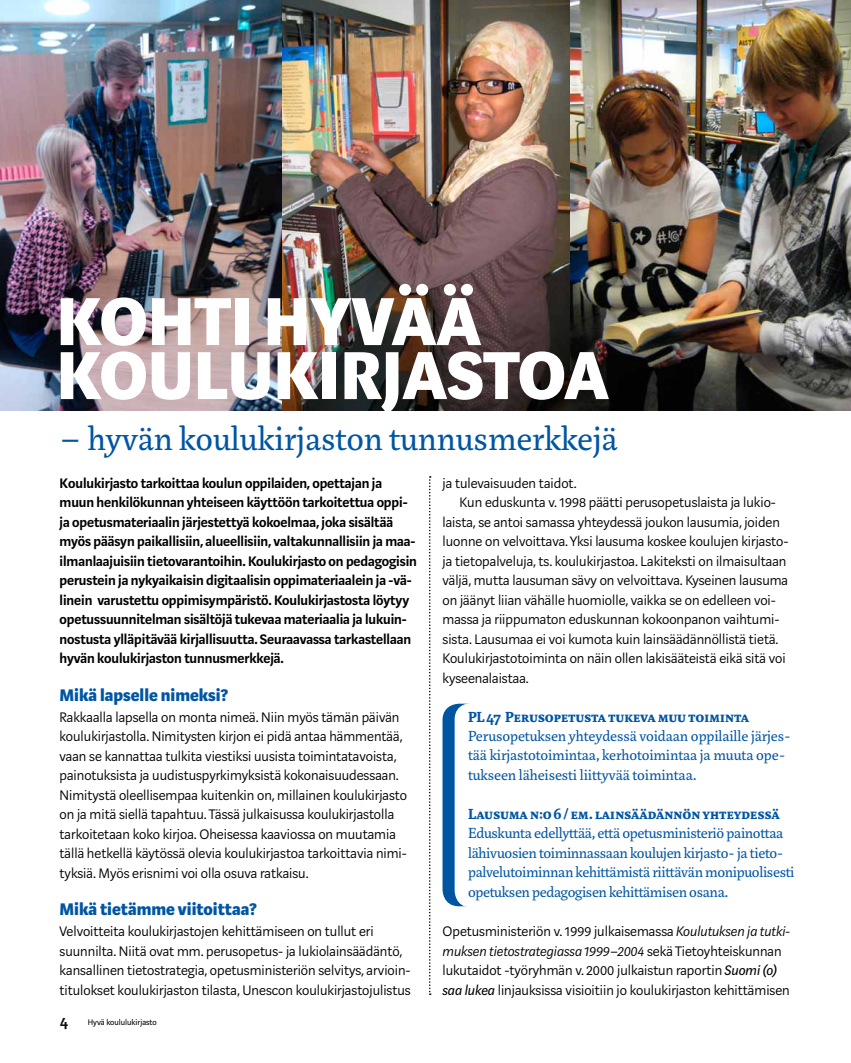
<style>
.page{position:relative;width:851px;height:1063px;background:#fff}
.page>*{position:absolute;margin:0;border:0;box-sizing:border-box;transform-origin:0 0}
.t1{font:800 75px/54px "Marat Sans";color:#fff}
.t2{font:36px "Marat Pro";color:#0055a3}
.t3{font:800 18.6px "Marat Sans";color:#0055a3}
.t4{font:15.9px/19.5px "Marat Pro";letter-spacing:-.02em;color:#0055a3}
.t5{font:700 15.9px "Marat Pro";letter-spacing:-.02em;color:#0055a3}
.t6{font:300 15.3px/19.5px "Marat Sans";color:#000}
.t7{font:600 15.3px/19.5px "Marat Sans";letter-spacing:-.005em;color:#000}
.t8{font:9px "Marat Sans";color:#000}
.s1{font-family:"Marat Pro";font-weight:700;font-size:16.5px;color:#0c100e}
.s2{font-style:italic}
.s3{font-weight:400;font-style:italic}
</style>
<div class="page">
<img style="left:569px;top:0;width:281px;height:411px">
<img style="left:0;top:0;width:569px;height:411px">
<div style="left:442px;top:704px;width:90px;height:202px;background:#0055a3;border-radius:16px"></div>
<div style="left:454px;top:703px;width:90px;height:204px;background:#fff;border-radius:16px"></div>
<svg style="left:429px;top:476px;width:1px;height:519px"></svg>
<h1 class="t1" style="left:57px;top:297px;width:553px">Kohti hyvää koulu-kirjastoa</h1>
<h2 class="t2" style="left:60px;top:419px;width:559px">– hyvän koulukirjaston tunnusmerkkejä</h2>
<p class="t7" style="left:60px;top:473px;width:359px">Koulukirjasto tarkoittaa koulun oppilaiden, opettajan ja muun henkilökunnan yhteiseen käyttöön tarkoitettua oppi&shy;ja opetusmateriaalin järjestettyä kokoelmaa, joka sisältää myös pääsyn paikallisiin, alueellisiin, valtakunnallisiin ja maa&shy;ilmanlaajuisiin tietovarantoihin. Koulukirjasto on pedagogisin perustein ja nykyaikaisin digitaalisin oppimateriaalein ja -vä&shy;linein varustettu oppimisympäristö. Koulukirjastosta löytyy opetussuunnitelman sisältöjä tukevaa materiaalia ja lukuin&shy;nostusta ylläpitävää kirjallisuutta. Seuraavassa tarkastellaan hyvän koulukirjaston tunnusmerkkejä.</p>
<p class="t3" style="left:60px;top:685px;width:170px">Mikä lapselle nimeksi?</p>
<p class="t6" style="left:60px;top:707px;width:349px">Rakkaalla lapsella on monta nimeä. Niin myös tämän päivän koulukirjastolla. Nimitysten kirjon ei pidä antaa hämmentää, vaan se kannattaa tulkita viestiksi uusista toimintatavoista, painotuksista ja uudistuspyrkimyksistä kokonaisuudessaan.<br>Nimitystä oleellisempaa kuitenkin on, millainen koulukirjasto on ja mitä siellä tapahtuu. Tässä julkaisussa koulukirjastolla tarkoitetaan koko kirjoa. Oheisessa kaaviossa on muutamia tällä hetkellä käytössä olevia koulukirjastoa tarkoittavia nimi&shy;tyksiä. Myös erisnimi voi olla osuva ratkaisu.</p>
<p class="t3" style="left:60px;top:899px;width:198px">Mikä tietämme viitoittaa?</p>
<p class="t6" style="left:60px;top:922px;width:352px">Velvoitteita koulukirjastojen kehittämiseen on tullut eri suunnilta. Niitä ovat mm. perusopetus- ja lukiolainsäädäntö, kansallinen tietostrategia, opetusministeriön selvitys, arvioin&shy;titulokset koulukirjaston tilasta, Unescon koulukirjastojulistus</p>
<p class="t8" style="left:60px;top:1017px;width:98px"><span class="s1">4</span> Hyvä koululukirjasto</p>
<p class="t6" style="left:442px;top:473px;width:136px">ja tulevaisuuden taidot.</p>
<p class="t6" style="left:459px;top:493px;width:318px">Kun eduskunta v. 1998 päätti perusopetuslaista ja lukio-</p>
<p class="t6" style="left:442px;top:512px;width:339px">laista, se antoi samassa yhteydessä joukon lausumia, joiden</p>
<p class="t6" style="left:442px;top:532px;width:347px">luonne on velvoittava. Yksi lausuma koskee koulujen kirjasto-</p>
<p class="t6" style="left:442px;top:551px;width:345px">ja tietopalveluja, ts. koulukirjastoa. Lakiteksti on ilmaisultaan</p>
<p class="t6" style="left:442px;top:571px;width:347px">väljä, mutta lausuman sävy on velvoittava. Kyseinen lausuma</p>
<p class="t6" style="left:442px;top:590px;width:335px">on jäänyt liian vähälle huomiolle, vaikka se on edelleen voi-</p>
<p class="t6" style="left:442px;top:610px;width:338px">massa ja riippumaton eduskunnan kokoonpanon vaihtumi-</p>
<p class="t6" style="left:442px;top:629px;width:337px">sista. Lausumaa ei voi kumota kuin lainsäädännöllistä tietä.</p>
<p class="t6" style="left:442px;top:649px;width:344px">Koulukirjastotoiminta on näin ollen lakisääteistä eikä sitä voi</p>
<p class="t6" style="left:442px;top:668px;width:88px">kyseenalaistaa.</p>
<p class="t5" style="left:468px;top:707px;width:283px">PL 47 Perusopetusta tukeva muu toiminta</p>
<p class="t4" style="left:468px;top:726px;width:324px">Perusopetuksen yhteydessä voidaan oppilaille järjes&shy;tää kirjastotoimintaa, kerhotoimintaa ja muuta ope&shy;tukseen läheisesti liittyvää toimintaa.</p>
<p class="t5" style="left:468px;top:805px;width:313px">Lausuma n:o 6 / em. lainsäädännön yhteydessä</p>
<p class="t4" style="left:468px;top:824px;width:328px">Eduskunta edellyttää, että opetusministeriö painottaa lähivuosien toiminnassaan koulujen kirjasto- ja tieto&shy;palvelutoiminnan kehittämistä riittävän monipuolisesti opetuksen pedagogisen kehittämisen osana.</p>
<p class="t6" style="left:442px;top:922px;width:349px">Opetusministeriön v. 1999 julkaisemassa <span class="s2">Koulutuksen ja tutki&shy;muksen tietostrategiassa 1999–2004</span> sekä Tietoyhteiskunnan lukutaidot -työryhmän v. 2000 julkaistun raportin <span class="s3">Suomi (o) saa lukea</span> linjauksissa visioitiin jo koulukirjaston kehittämisen</p>
</div>
